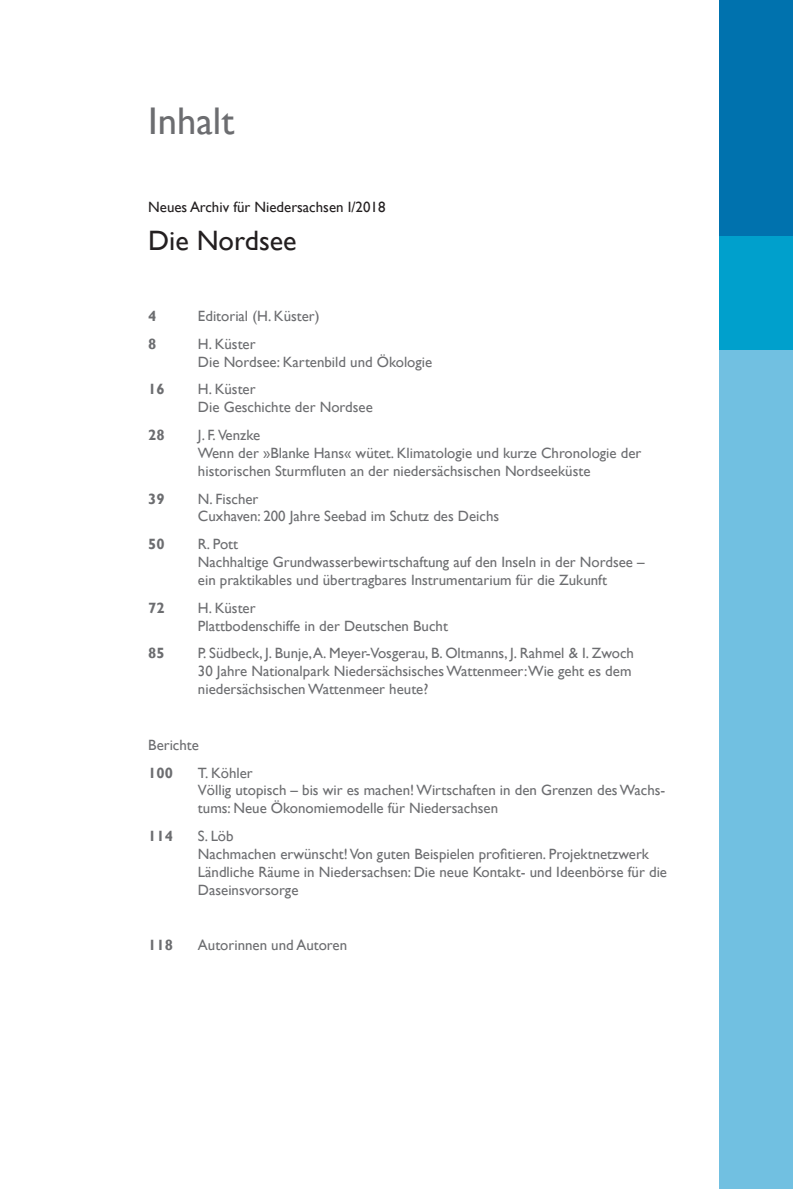
<style>
.page{position:relative;width:793px;height:1189px;background:#fff}
.page>*{position:absolute;margin:0;border:0;box-sizing:border-box;transform-origin:0 0}
.t1{font:38.5px "Gill Sans";color:#6c6d70}
.t2{font:28px "Gill Sans";color:#231f20}
.t3{font:14.88px/17.8px "Gill Sans";color:#6c6d70}
.t4{font:14.88px "Gill Sans";color:#231f20}
.t5{font:700 14.88px "Gill Sans";color:#6c6d70}
</style>
<div class="page">
<div style="left:719px;top:236px;width:73px;height:134px;background:#00a0cc"></div>
<div style="left:719px;top:0;width:73px;height:236px;background:#0072ae"></div>
<div style="left:719px;top:350px;width:73px;height:838px;background:#71c0e1"></div>
<h1 class="t1" style="left:148px;top:99px;width:87px">Inhalt</h1>
<p class="t4" style="left:148px;top:199px;width:238px">Neues Archiv für Niedersachsen I/2018</p>
<h2 class="t2" style="left:148px;top:224px;width:150px">Die Nordsee</h2>
<p class="t5" style="left:148px;top:307px;width:10px">4</p>
<p class="t3" style="left:198px;top:307px;width:123px">Editorial (H. Küster)</p>
<p class="t5" style="left:148px;top:334px;width:10px">8</p>
<p class="t3" style="left:198px;top:335px;width:236px">H. Küster<br>Die Nordsee: Kartenbild und Ökologie</p>
<p class="t5" style="left:148px;top:380px;width:18px">16</p>
<p class="t3" style="left:198px;top:380px;width:176px">H. Küster<br>Die Geschichte der Nordsee</p>
<p class="t5" style="left:148px;top:426px;width:18px">28</p>
<p class="t3" style="left:198px;top:426px;width:444px">J. F. Venzke<br>Wenn der »Blanke Hans« wütet. Klimatologie und kurze Chronologie der historischen Sturmfluten an der niedersächsischen Nordseeküste</p>
<p class="t5" style="left:148px;top:489px;width:18px">39</p>
<p class="t3" style="left:198px;top:490px;width:302px">N. Fischer<br>Cuxhaven: 200 Jahre Seebad im Schutz des Deichs</p>
<p class="t5" style="left:148px;top:535px;width:18px">50</p>
<p class="t3" style="left:198px;top:535px;width:448px">R. Pott<br>Nachhaltige Grundwasserbewirtschaftung auf den Inseln in der Nordsee – ein praktikables und übertragbares Instrumentarium für die Zukunft</p>
<p class="t5" style="left:148px;top:598px;width:18px">72</p>
<p class="t3" style="left:198px;top:599px;width:251px">H. Küster<br>Plattbodenschiffe in der Deutschen Bucht</p>
<p class="t5" style="left:148px;top:644px;width:18px">85</p>
<p class="t3" style="left:198px;top:644px;width:437px">P. Südbeck, J. Bunje, A. Meyer-Vosgerau, B. Oltmanns, J. Rahmel &amp; I. Zwoch<br>30 Jahre Nationalpark Niedersächsisches Wattenmeer:Wie geht es dem niedersächsischen Wattenmeer heute?</p>
<p class="t3" style="left:148px;top:735px;width:52px">Berichte</p>
<p class="t5" style="left:148px;top:763px;width:26px">100</p>
<p class="t3" style="left:198px;top:763px;width:468px">T. Köhler<br>Völlig utopisch – bis wir es machen! Wirtschaften in den Grenzen des Wachs&shy;tums: Neue Ökonomiemodelle für Niedersachsen</p>
<p class="t5" style="left:148px;top:826px;width:26px">114</p>
<p class="t3" style="left:198px;top:827px;width:470px">S. Löb<br>Nachmachen erwünscht! Von guten Beispielen profitieren. Projektnetzwerk Ländliche Räume in Niedersachsen: Die neue Kontakt- und Ideenbörse für die Daseinsvorsorge</p>
<p class="t5" style="left:148px;top:935px;width:26px">118</p>
<p class="t3" style="left:198px;top:936px;width:151px">Autorinnen und Autoren</p>
</div>
